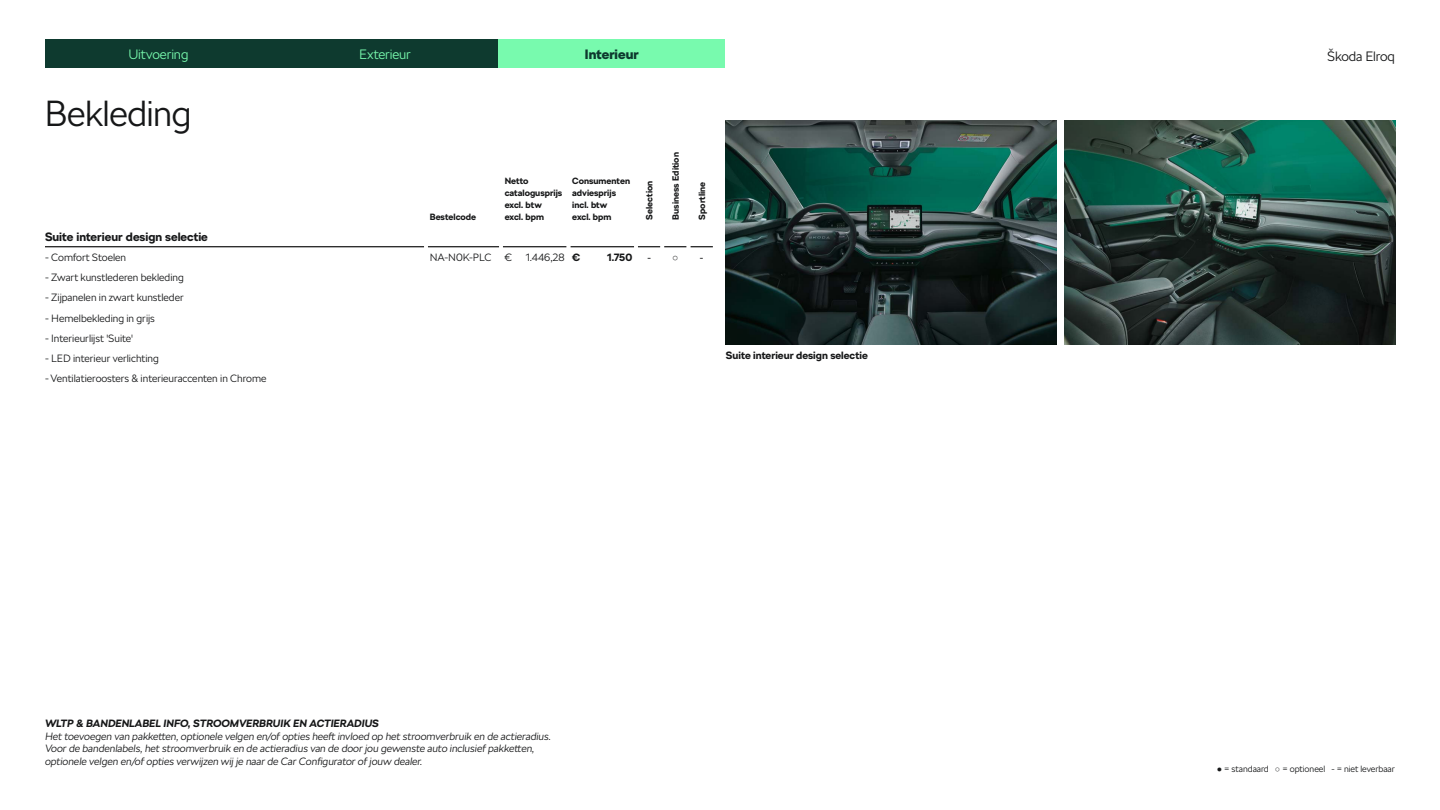
<style>
.page{position:relative;width:1440px;height:810px;background:#fff}
.page>*{position:absolute;margin:0;border:0;box-sizing:border-box;transform-origin:0 0}
.t1{font:300 36px "SKODA Next";letter-spacing:-.015em;color:#161718}
.t2{font:300 13.5px "SKODA Next";letter-spacing:-.01em;color:#78faae}
.t3{font:300 13.5px "SKODA Next";letter-spacing:-.015em;color:#161718}
.t4{font:900 13.5px "SKODA Next";color:#0e3a2f}
.t5{font:700 12px "SKODA Next";color:#161718}
.t6{font:italic 300 10.5px/12.6px "SKODA Next";color:#161718}
.t7{font:300 10.5px "SKODA Next";color:#161718}
.t8{font:italic 700 10.5px "SKODA Next";color:#161718}
.t9{font:700 10.5px "SKODA Next";color:#161718}
.t10{font:10.5px "Arial";color:#161718}
.t11{font:700 9px/12px "SKODA Next";color:#161718}
.t12{font:300 9px "SKODA Next";letter-spacing:-.005em;color:#161718}
.s1{font-weight:700}
.s2{font-family:"Arial";font-weight:700}
</style>
<div class="page">
<div style="left:45px;top:39px;width:227px;height:29px;background:#0e3a2f"></div>
<div style="left:272px;top:39px;width:227px;height:29px;background:#0e3a2f"></div>
<div style="left:499px;top:39px;width:226px;height:29px;background:#78faae"></div>
<hr style="left:45px;top:246px;width:379px;height:1px;background:#000">
<hr style="left:428px;top:246px;width:71px;height:1px;background:#000">
<hr style="left:503px;top:246px;width:64px;height:1px;background:#000">
<hr style="left:570px;top:246px;width:64px;height:1px;background:#000">
<svg style="left:638px;top:246px;width:75px;height:1px"></svg>
<hr style="left:660px;top:226px;width:4px;height:21px;background:#fff">
<hr style="left:687px;top:226px;width:3px;height:21px;background:#fff">
<img style="left:1064px;top:120px;width:331px;height:225px">
<img style="left:726px;top:120px;width:331px;height:225px">
<p class="t2" style="left:128px;top:46px;width:62px">Uitvoering</p>
<p class="t2" style="left:359px;top:46px;width:53px">Exterieur</p>
<p class="t4" style="left:585px;top:46px;width:55px">Interieur</p>
<h1 class="t1" style="left:45px;top:92px;width:148px">Bekleding</h1>
<p class="t11" style="left:430px;top:211px;width:48px">Bestelcode</p>
<p class="t11" style="left:505px;top:175px;width:59px">Netto catalogusprijs excl. btw excl. bpm</p>
<p class="t11" style="left:572px;top:175px;width:59px">Consumenten adviesprijs incl. btw<br>excl. bpm</p>
<p class="t11" style="left:643px;top:220px;width:40px;rotate:-90deg">Selection</p>
<p class="t11" style="left:670px;top:220px;width:69px;rotate:-90deg">Business Edition</p>
<p class="t11" style="left:696px;top:220px;width:39px;rotate:-90deg">Sportline</p>
<p class="t5" style="left:45px;top:229px;width:164px">Suite interieur design selectie</p>
<p class="t7" style="left:45px;top:251px;width:83px">- Comfort Stoelen</p>
<p class="t7" style="left:430px;top:251px;width:63px">NA-N0K-PLC</p>
<p class="t7" style="left:505px;top:251px;width:9px">€</p>
<p class="t7" style="left:526px;top:251px;width:56px">1.446,28 <span class="s1">€</span></p>
<p class="t9" style="left:607px;top:251px;width:27px">1.750</p>
<p class="t10" style="left:647px;top:250px;width:33px">- ○</p>
<p class="t10" style="left:700px;top:250px;width:5px">-</p>
<p class="t7" style="left:45px;top:271px;width:140px">- Zwart kunstlederen bekleding</p>
<p class="t7" style="left:45px;top:292px;width:140px">- Zijpanelen in zwart kunstleder</p>
<p class="t7" style="left:45px;top:312px;width:111px">- Hemelbekleding in grijs</p>
<p class="t7" style="left:45px;top:332px;width:89px">- Interieurlijst 'Suite'</p>
<p class="t7" style="left:45px;top:352px;width:115px">- LED interieur verlichting</p>
<p class="t7" style="left:45px;top:373px;width:223px">- Ventilatieroosters &amp; interieuraccenten in Chrome</p>
<p class="t9" style="left:726px;top:349px;width:143px">Suite interieur design selectie</p>
<p class="t8" style="left:45px;top:717px;width:335px">WLTP &amp; BANDENLABEL INFO, STROOMVERBRUIK EN ACTIERADIUS</p>
<p class="t6" style="left:45px;top:730px;width:507px">Het toevoegen van pakketten, optionele velgen en/of opties heeft invloed op het stroomverbruik en de actieradius.<br>Voor de bandenlabels, het stroomverbruik en de actieradius van de door jou gewenste auto inclusief pakketten, optionele velgen en/of opties verwijzen wij je naar de Car Configurator of jouw dealer.</p>
<p class="t3" style="left:1327px;top:49px;width:69px">Škoda Elroq</p>
<p class="t12" style="left:1217px;top:763px;width:180px"><span class="s2">●</span> = standaard <span class="s2">○</span> = optioneel - = niet leverbaar</p>
</div>
